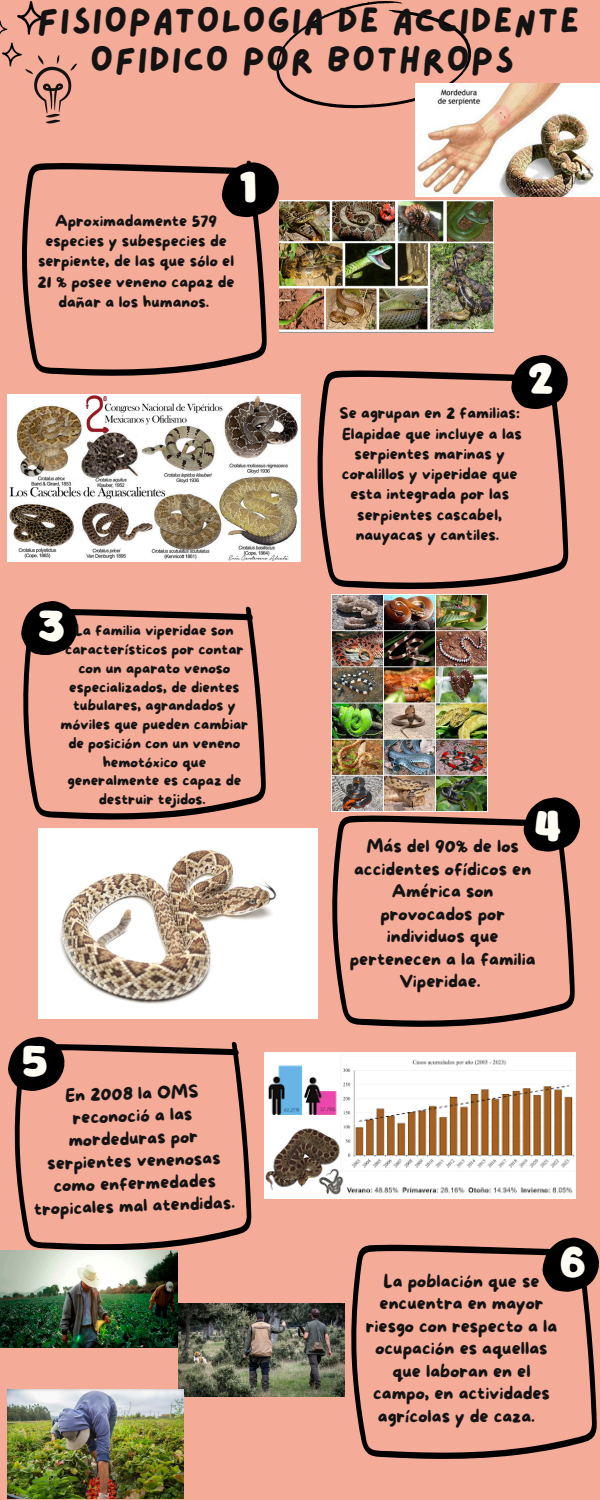
<style>
.page{position:relative;width:600px;height:1500px;background:#f4ab98}
.page>*{position:absolute;margin:0;border:0;box-sizing:border-box;transform-origin:0 0}
.t1{font:39.2px "Mango";color:#fffcf3}
.t2{font:36.1px/39.3px "Lazydog";letter-spacing:.03em;color:#141313;text-align:center}
.t3{font:17.7px/22.5px "More Sugar";color:#141313;text-align:center}
.t4{font:15.7px/20.2px "More Sugar";color:#141313;text-align:center}
.t5{font:14.7px/18.8px "More Sugar";color:#141313;text-align:center}
</style>
<div class="page">
<svg style="left:351px;top:1244px;width:246px;height:215px"></svg>
<svg style="left:14px;top:1041px;width:237px;height:209px"></svg>
<svg style="left:332px;top:815px;width:243px;height:212px"></svg>
<svg style="left:317px;top:370px;width:251px;height:219px"></svg>
<svg style="left:23px;top:606px;width:243px;height:214px"></svg>
<svg style="left:511px;top:355px;width:57px;height:54px"></svg>
<svg style="left:21px;top:601px;width:58px;height:54px"></svg>
<svg style="left:523px;top:797px;width:57px;height:54px"></svg>
<svg style="left:22px;top:160px;width:245px;height:216px"></svg>
<svg style="left:222px;top:162px;width:58px;height:55px"></svg>
<svg style="left:8px;top:1037px;width:58px;height:54px"></svg>
<svg style="left:542px;top:1237px;width:57px;height:55px"></svg>
<svg style="left:0;top:1px;width:77px;height:122px"></svg>
<svg style="left:276px;top:1px;width:195px;height:107px"></svg>
<img style="left:415px;top:84px;width:185px;height:113px">
<img style="left:280px;top:200px;width:213px;height:133px">
<img style="left:8px;top:394px;width:292px;height:167px">
<img style="left:331px;top:595px;width:156px;height:217px">
<img style="left:38px;top:828px;width:280px;height:191px">
<img style="left:265px;top:1052px;width:310px;height:147px">
<img style="left:0;top:1250px;width:178px;height:97px">
<img style="left:178px;top:1303px;width:167px;height:94px">
<img style="left:8px;top:1389px;width:175px;height:109px">
<p class="t2" style="left:37px;top:3px;width:544px">FISIOPATOLOGIA DE ACCIDENTE<br>OFIDICO POR BOTHROPS</p>
<p class="t1" style="left:239px;top:170px;width:19px">1</p>
<p class="t4" style="left:38px;top:212px;width:198px">Aproximadamente 579 especies y subespecies de serpiente, de las que sólo el<br>21 % posee veneno capaz de dañar a los humanos.</p>
<p class="t1" style="left:38px;top:609px;width:28px">3</p>
<p class="t5" style="left:60px;top:622px;width:190px">La familia viperidae son característicos por contar con un aparato venoso especializados, de dientes tubulares, agrandados y móviles que pueden cambiar de posición con un veneno hemotóxico que generalmente es capaz de destruir tejidos.</p>
<p class="t1" style="left:22px;top:1045px;width:27px">5</p>
<p class="t3" style="left:30px;top:1087px;width:203px;rotate:-2deg">En 2008 la OMS reconoció a las mordeduras por serpientes venenosas como enfermedades tropicales mal atendidas.</p>
<p class="t1" style="left:528px;top:363px;width:27px">2</p>
<p class="t4" style="left:340px;top:404px;width:182px">Se agrupan en 2 familias:</p>
<p class="t4" style="left:342px;top:424px;width:182px">Elapidae que incluye a las serpientes marinas y coralillos y viperidae que esta integrada por las serpientes cascabel, nauyacas y cantiles.</p>
<h1 class="t1" style="left:534px;top:809px;width:29px">4</h1>
<p class="t3" style="left:350px;top:836px;width:187px">Más del 90% de los accidentes ofídicos en<br>América son provocados por individuos que pertenecen a la familia<br>Viperidae.</p>
<p class="t1" style="left:560px;top:1246px;width:28px">6</p>
<p class="t3" style="left:366px;top:1271px;width:193px">La población que se encuentra en mayor riesgo con respecto a la ocupación es aquellas que laboran en el campo, en actividades agrícolas y de caza.</p>
</div>
